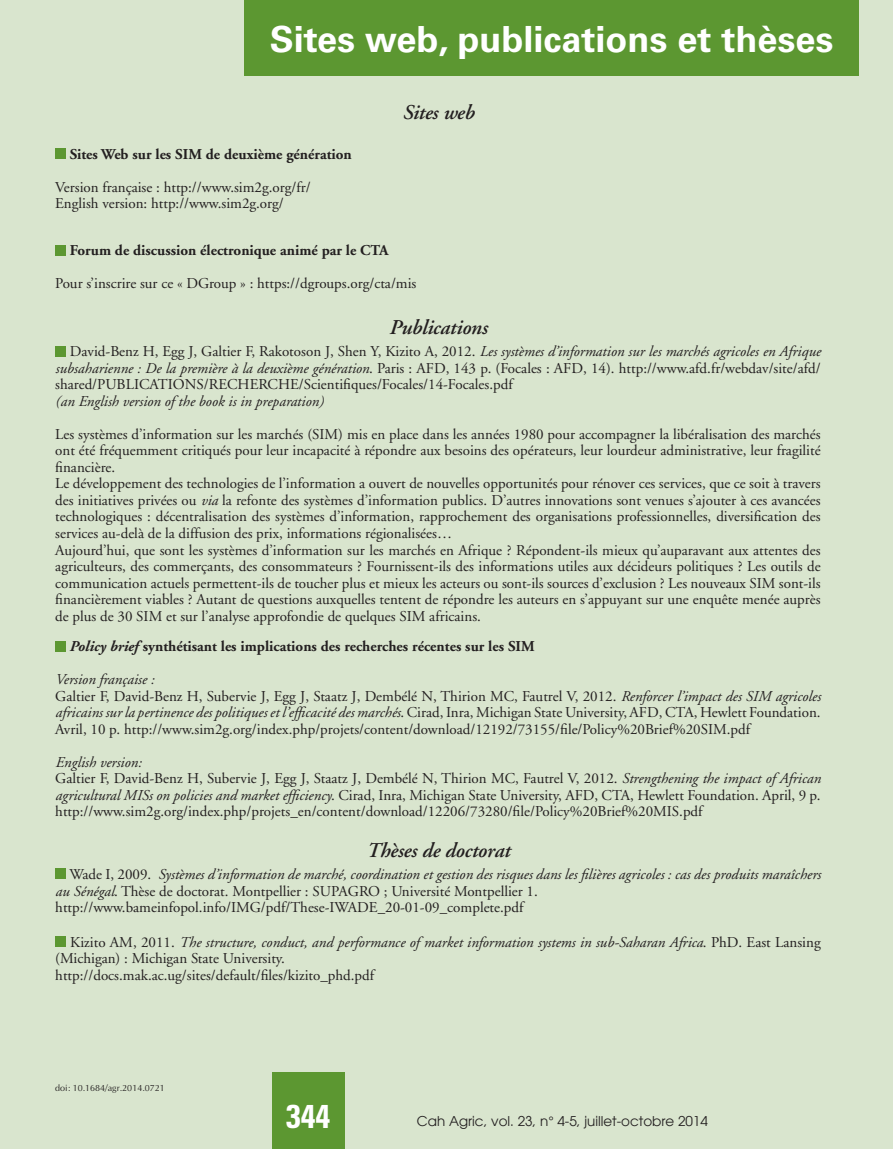
<style>
.page{position:relative;width:893px;height:1149px;background:#fff}
.page>*{position:absolute;margin:0;border:0;box-sizing:border-box;transform-origin:0 0}
.t1{font:700 36px "Univers LT Std";color:#fff}
.t2{font:700 condensed 33px "Univers";color:#fff}
.t3{font:italic 600 21px "Adobe Garamond";letter-spacing:-.01em;color:#231f20}
.t4{font:15px/16.5px "Adobe Garamond";color:#231f20}
.t5{font:700 15px "Adobe Garamond";color:#231f20}
.t6{font:italic 15px "Adobe Garamond";color:#231f20}
.t7{font:13.5px "Avant Garde";color:#231f20}
.t8{font:9px "Optima";color:#231f20}
.s1{font-style:italic}
</style>
<div class="page">
<div style="left:0;top:0;width:893px;height:1148px;background:#d9e5ce"></div>
<div style="left:272px;top:1071px;width:72px;height:77px;background:#5c9731"></div>
<div style="left:244px;top:0;width:615px;height:75px;background:#5c9731"></div>
<div style="left:55px;top:148px;width:11px;height:10px;background:#5c9731"></div>
<div style="left:55px;top:245px;width:11px;height:10px;background:#5c9731"></div>
<div style="left:55px;top:345px;width:11px;height:11px;background:#5c9731"></div>
<div style="left:55px;top:640px;width:11px;height:11px;background:#5c9731"></div>
<div style="left:55px;top:868px;width:11px;height:11px;background:#5c9731"></div>
<div style="left:55px;top:935px;width:11px;height:11px;background:#5c9731"></div>
<h1 class="t1" style="left:270px;top:25px;width:565px">Sites web, publications et thèses</h1>
<h3 class="t3" style="left:402px;top:104px;width:73px">Sites web</h3>
<p class="t5" style="left:70px;top:148px;width:284px">Sites Web sur les SIM de deuxième génération</p>
<p class="t4" style="left:55px;top:180px;width:257px">Version française : http://www.sim2g.org/fr/<br>English version: http://www.sim2g.org/</p>
<p class="t5" style="left:70px;top:244px;width:320px">Forum de discussion électronique animé par le CTA</p>
<p class="t4" style="left:55px;top:277px;width:363px">Pour s’inscrire sur ce « DGroup » : https://dgroups.org/cta/mis</p>
<h3 class="t3" style="left:389px;top:319px;width:100px">Publications</h3>
<p class="t4" style="left:55px;top:344px;width:767px;text-align:justify;text-indent:15px">David-Benz H, Egg J, Galtier F, Rakotoson J, Shen Y, Kizito A, 2012. <span class="s1">Les systèmes d’information sur les marchés agricoles en Afrique subsaharienne : De la première à la deuxième génération</span>. Paris : AFD, 143 p. (Focales : AFD, 14). http://www.afd.fr/webdav/site/afd/ shared/PUBLICATIONS/RECHERCHE/Scientifiques/Focales/14-Focales.pdf</p>
<p class="t6" style="left:55px;top:395px;width:270px">(an English version of the book is in preparation)</p>
<p class="t4" style="left:55px;top:427px;width:767px">Les systèmes d’information sur les marchés (SIM) mis en place dans les années 1980 pour accompagner la libéralisation des marchés ont été fréquemment critiqués pour leur incapacité à répondre aux besoins des opérateurs, leur lourdeur administrative, leur fragilité financière.<br>Le développement des technologies de l’information a ouvert de nouvelles opportunités pour rénover ces services, que ce soit à travers des initiatives privées ou <span class="s1">via</span> la refonte des systèmes d’information publics. D’autres innovations sont venues s’ajouter à ces avancées technologiques : décentralisation des systèmes d’information, rapprochement des organisations professionnelles, diversification des services au-delà de la diffusion des prix, informations régionalisées…<br>Aujourd’hui, que sont les systèmes d’information sur les marchés en Afrique ? Répondent-ils mieux qu’auparavant aux attentes des agriculteurs, des commerçants, des consommateurs ? Fournissent-ils des informations utiles aux décideurs politiques ? Les outils de communication actuels permettent-ils de toucher plus et mieux les acteurs ou sont-ils sources d’exclusion ? Les nouveaux SIM sont-ils financièrement viables ? Autant de questions auxquelles tentent de répondre les auteurs en s’appuyant sur une enquête menée auprès de plus de 30 SIM et sur l’analyse approfondie de quelques SIM africains.</p>
<p class="t5" style="left:70px;top:640px;width:467px"><span class="s1">Policy brief</span> synthétisant les implications des recherches récentes sur les SIM</p>
<p class="t4" style="left:55px;top:672px;width:767px"><span class="s1">Version française :<br></span>Galtier F, David-Benz H, Subervie J, Egg J, Staatz J, Dembélé N, Thirion MC, Fautrel V, 2012. <span class="s1">Renforcer l’impact des SIM agricoles africains sur la pertinence des politiques et l’efficacité des marchés</span>. Cirad, Inra, Michigan State University, AFD, CTA, Hewlett Foundation.<br>Avril, 10 p. http://www.sim2g.org/index.php/projets/content/download/12192/73155/file/Policy%20Brief%20SIM.pdf</p>
<p class="t4" style="left:55px;top:755px;width:767px"><span class="s1">English version:<br></span>Galtier F, David-Benz H, Subervie J, Egg J, Staatz J, Dembélé N, Thirion MC, Fautrel V, 2012. <span class="s1">Strengthening the impact of African agricultural MISs on policies and market efficiency</span>. Cirad, Inra, Michigan State University, AFD, CTA, Hewlett Foundation. April, 9 p. http://www.sim2g.org/index.php/projets_en/content/download/12206/73280/file/Policy%20Brief%20MIS.pdf</p>
<h3 class="t3" style="left:366px;top:841px;width:145px">Thèses de doctorat</h3>
<p class="t4" style="left:55px;top:867px;width:767px;text-indent:14px">Wade I, 2009. <span class="s1">Systèmes d’information de marché, coordination et gestion des risques dans les filières agricoles : cas des produits maraîchers au Sénégal</span>. Thèse de doctorat. Montpellier : SUPAGRO ; Université Montpellier 1. http://www.bameinfopol.info/IMG/pdf/These-IWADE_20-01-09_complete.pdf</p>
<p class="t4" style="left:55px;top:934px;width:767px;text-indent:15px">Kizito AM, 2011. <span class="s1">The structure, conduct, and performance of market information systems in sub-Saharan Africa</span>. PhD. East Lansing (Michigan) : Michigan State University.<br>http://docs.mak.ac.ug/sites/default/files/kizito_phd.pdf</p>
<p class="t8" style="left:55px;top:1083px;width:111px">doi: 10.1684/agr.2014.0721</p>
<h2 class="t2" style="left:286px;top:1103px;width:45px">344</h2>
<p class="t7" style="left:417px;top:1112px;width:293px">Cah Agric, vol. 23, n° 4-5, juillet-octobre 2014</p>
</div>
